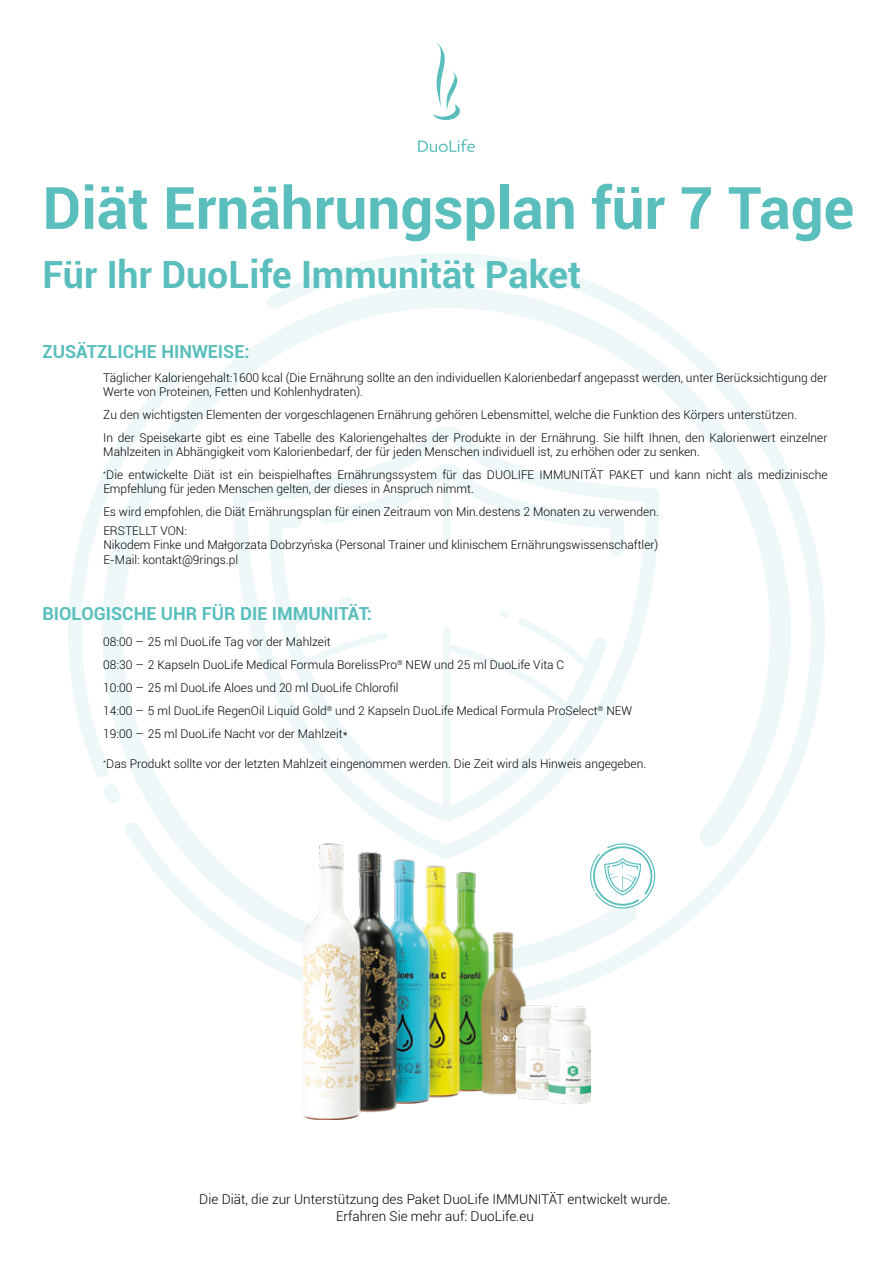
<style>
.page{position:relative;width:893px;height:1263px;background:#fff}
.page>*{position:absolute;margin:0;border:0;box-sizing:border-box;transform-origin:0 0}
.t1{font:700 58.5px "Roboto";color:#5abebc}
.t2{font:700 37.5px "Roboto";color:#5abebc}
.t3{font:700 18px "Roboto";color:#5abebc}
.t4{font:300 13.5px/16.2px "Roboto";color:#000;text-align:center}
.t5{font:300 12px/23px "Roboto";color:#000}
</style>
<div class="page">
<svg style="left:68px;top:515px;width:19px;height:234px;fill:#eef8f8"></svg>
<svg style="left:290px;top:253px;width:535px;height:749px"></svg>
<svg style="left:87px;top:272px;width:710px;height:704px"></svg>
<svg style="left:418px;top:139px;width:57px;height:13px"></svg>
<svg style="left:433px;top:43px;width:27px;height:77px"></svg>
<svg style="left:590px;top:843px;width:65px;height:65px"></svg>
<img style="left:303px;top:843px;width:287px;height:277px">
<h1 class="t1" style="left:43px;top:167px;width:813px">Diät Ernährungsplan für 7 Tage</h1>
<h2 class="t2" style="left:43px;top:249px;width:540px">Für Ihr DuoLife Immunität Paket</h2>
<h3 class="t3" style="left:43px;top:339px;width:208px">ZUSÄTZLICHE HINWEISE:</h3>
<p class="t5" style="left:103px;top:370px;width:726px;line-height:14.4px">Täglicher Kaloriengehalt:1600 kcal (Die Ernährung sollte an den individuellen Kalorienbedarf angepasst werden, unter Berücksichtigung der<br>Werte von Proteinen, Fetten und Kohlenhydraten).</p>
<p class="t5" style="left:103px;top:403px;width:726px">Zu den wichtigsten Elementen der vorgeschlagenen Ernährung gehören Lebensmittel, welche die Funktion des Körpers unterstützen.<br>In der Speisekarte gibt es eine Tabelle des Kaloriengehaltes der Produkte in der Ernährung. Sie hilft Ihnen, den Kalorienwert einzelner</p>
<p class="t5" style="left:103px;top:440px;width:726px">Mahlzeiten in Abhängigkeit vom Kalorienbedarf, der für jeden Menschen individuell ist, zu erhöhen oder zu senken.<br><sup>*</sup>Die entwickelte Diät ist ein beispielhaftes Ernährungssystem für das DUOLIFE IMMUNITÄT PAKET und kann nicht als medizinische</p>
<p class="t5" style="left:103px;top:477px;width:557px">Empfehlung für jeden Menschen gelten, der dieses in Anspruch nimmt.<br>Es wird empfohlen, die Diät Ernährungsplan für einen Zeitraum von Min.destens 2 Monaten zu verwenden.</p>
<p class="t5" style="left:103px;top:523px;width:557px;line-height:14.4px">ERSTELLT VON:<br>Nikodem Finke und Małgorzata Dobrzyńska (Personal Trainer und klinischem Ernährungswissenschaftler)<br>E-Mail: kontakt@9rings.pl</p>
<h3 class="t3" style="left:43px;top:600px;width:331px">BIOLOGISCHE UHR FÜR DIE IMMUNITÄT:</h3>
<p class="t5" style="left:103px;top:630px;width:530px">08:00 – 25 ml DuoLife Tag vor der Mahlzeit<br>08:30 – 2 Kapseln DuoLife Medical Formula BorelissPro<sup>®</sup> NEW und 25 ml DuoLife Vita C<br>10:00 – 25 ml DuoLife Aloes und 20 ml DuoLife Chlorofil<br>14:00 – 5 ml DuoLife RegenOil Liquid Gold<sup>®</sup> und 2 Kapseln DuoLife Medical Formula ProSelect<sup>®</sup> NEW 19:00 – 25 ml DuoLife Nacht vor der Mahlzeit*</p>
<p class="t5" style="left:103px;top:752px;width:544px"><sup>*</sup>Das Produkt sollte vor der letzten Mahlzeit eingenommen werden. Die Zeit wird als Hinweis angegeben.</p>
<p class="t4" style="left:199px;top:1191px;width:473px">Die Diät, die zur Unterstützung des Paket DuoLife IMMUNITÄT entwickelt wurde.<br>Erfahren Sie mehr auf: DuoLife.eu</p>
</div>
